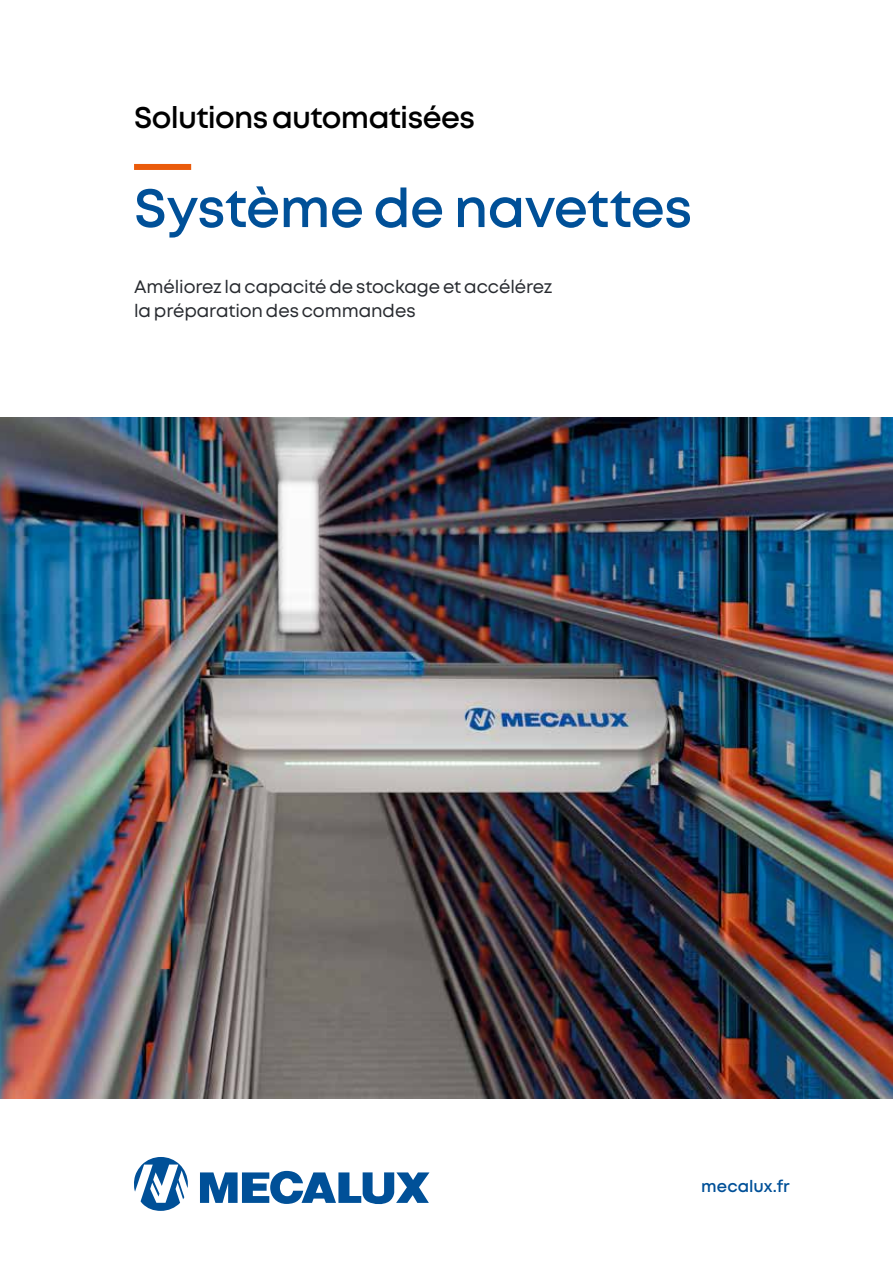
<style>
.page{position:relative;width:893px;height:1263px;background:#fff}
.page>*{position:absolute;margin:0;border:0;box-sizing:border-box;transform-origin:0 0}
.t1{font:600 54px "Mont";letter-spacing:-.01em;color:#005098}
.t2{font:600 30px "Mont";letter-spacing:-.02em;color:#000}
.t3{font:18px/24px "Mont";letter-spacing:-.005em;color:#282b30}
.t4{font:600 16.5px "Mont";color:#005098}
</style>
<div class="page">
<img style="left:0;top:417px;width:893px;height:682px">
<div style="left:134px;top:164px;width:57px;height:6px;background:#ea5b0b"></div>
<svg style="left:134px;top:1157px;width:54px;height:54px"></svg>
<svg style="left:200px;top:1171px;width:229px;height:34px"></svg>
<h2 class="t2" style="left:134px;top:98px;width:342px">Solutions automatisées</h2>
<h1 class="t1" style="left:134px;top:173px;width:560px">Système de navettes</h1>
<p class="t3" style="left:134px;top:275px;width:420px">Améliorez la capacité de stockage et accélérez la préparation des commandes</p>
<p class="t4" style="left:701px;top:1176px;width:90px">mecalux.fr</p>
</div>
